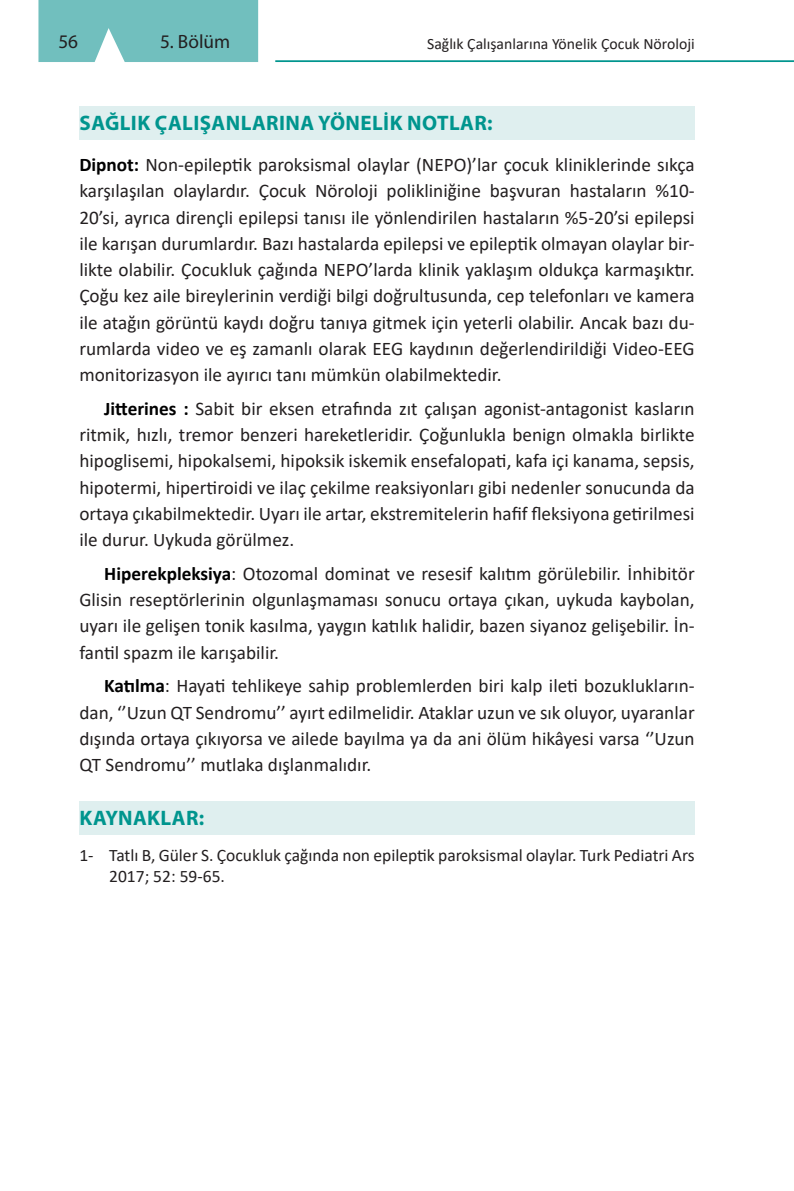
<style>
.page{position:relative;width:794px;height:1191px;background:#fff}
.page>*{position:absolute;margin:0;border:0;box-sizing:border-box;transform-origin:0 0}
.t1{font:700 21px "Myriad Pro";letter-spacing:.02em;color:#00958e}
.t2{font:19.25px/26.2px "Calibri";color:#231f20;text-align:justify}
.t3{font:19.25px "Myriad Pro";color:#231f20}
.t4{font:17.5px/21px "Calibri";color:#231f20}
.t5{font:15.75px "Calibri";color:#231f20}
.s1{font-weight:700;color:#000001}
</style>
<div class="page">
<div style="left:38px;top:0;width:220px;height:62px;background:#71bfbe"></div>
<hr style="left:275px;top:60px;width:519px;height:2px;background:#00958e">
<div style="left:79px;top:107px;width:615px;height:33px;background:#dfefef"></div>
<div style="left:79px;top:801px;width:615px;height:34px;background:#dfefef"></div>
<p class="t3" style="left:58px;top:31px;width:21px">56</p>
<p class="t3" style="left:160px;top:31px;width:72px">5. Bölüm</p>
<p class="t5" style="left:427px;top:33px;width:269px">Sağlık Çalışanlarına Yönelik Çocuk Nöroloji</p>
<p class="t1" style="left:80px;top:111px;width:414px">SAĞLIK ÇALIŞANLARINA YÖNELİK NOTLAR:</p>
<p class="t2" style="left:79px;top:151px;width:617px"><span class="s1">Dipnot:</span> Non-epileptik paroksismal olaylar (NEPO)’lar çocuk kliniklerinde sıkça karşılaşılan olaylardır. Çocuk Nöroloji polikliniğine başvuran hastaların %10- 20’si, ayrıca dirençli epilepsi tanısı ile yönlendirilen hastaların %5-20’si epilepsi ile karışan durumlardır. Bazı hastalarda epilepsi ve epileptik olmayan olaylar bir&shy;likte olabilir. Çocukluk çağında NEPO’larda klinik yaklaşım oldukça karmaşıktır.<br>Çoğu kez aile bireylerinin verdiği bilgi doğrultusunda, cep telefonları ve kamera ile atağın görüntü kaydı doğru tanıya gitmek için yeterli olabilir. Ancak bazı du&shy;rumlarda video ve eş zamanlı olarak EEG kaydının değerlendirildiği Video-EEG monitorizasyon ile ayırıcı tanı mümkün olabilmektedir.</p>
<p class="t2" style="left:79px;top:395px;width:617px;text-indent:25px"><span class="s1">Jitterines :</span> Sabit bir eksen etrafında zıt çalışan agonist-antagonist kasların ritmik, hızlı, tremor benzeri hareketleridir. Çoğunlukla benign olmakla birlikte hipoglisemi, hipokalsemi, hipoksik iskemik ensefalopati, kafa içi kanama, sepsis, hipotermi, hipertiroidi ve ilaç çekilme reaksiyonları gibi nedenler sonucunda da ortaya çıkabilmektedir. Uyarı ile artar, ekstremitelerin hafif fleksiyona getirilmesi ile durur. Uykuda görülmez.</p>
<p class="t2" style="left:79px;top:560px;width:617px;text-indent:25px"><span class="s1">Hiperekpleksiya</span>: Otozomal dominat ve resesif kalıtım görülebilir. İnhibitör Glisin reseptörlerinin olgunlaşmaması sonucu ortaya çıkan, uykuda kaybolan, uyarı ile gelişen tonik kasılma, yaygın katılık halidir, bazen siyanoz gelişebilir. İn&shy;fantil spazm ile karışabilir.</p>
<p class="t2" style="left:79px;top:672px;width:617px;text-indent:25px"><span class="s1">Katılma</span>: Hayati tehlikeye sahip problemlerden biri kalp ileti bozuklukların&shy;dan, ‘’Uzun QT Sendromu’’ ayırt edilmelidir. Ataklar uzun ve sık oluyor, uyaranlar dışında ortaya çıkıyorsa ve ailede bayılma ya da ani ölüm hikâyesi varsa ‘’Uzun QT Sendromu’’ mutlaka dışlanmalıdır.</p>
<p class="t1" style="left:80px;top:805px;width:126px">KAYNAKLAR:</p>
<p class="t4" style="left:109px;top:843px;width:587px;text-indent:-30px">1- Tatlı B, Güler S. Çocukluk çağında non epileptik paroksismal olaylar. Turk Pediatri Ars<br>2017; 52: 59-65.</p>
</div>
